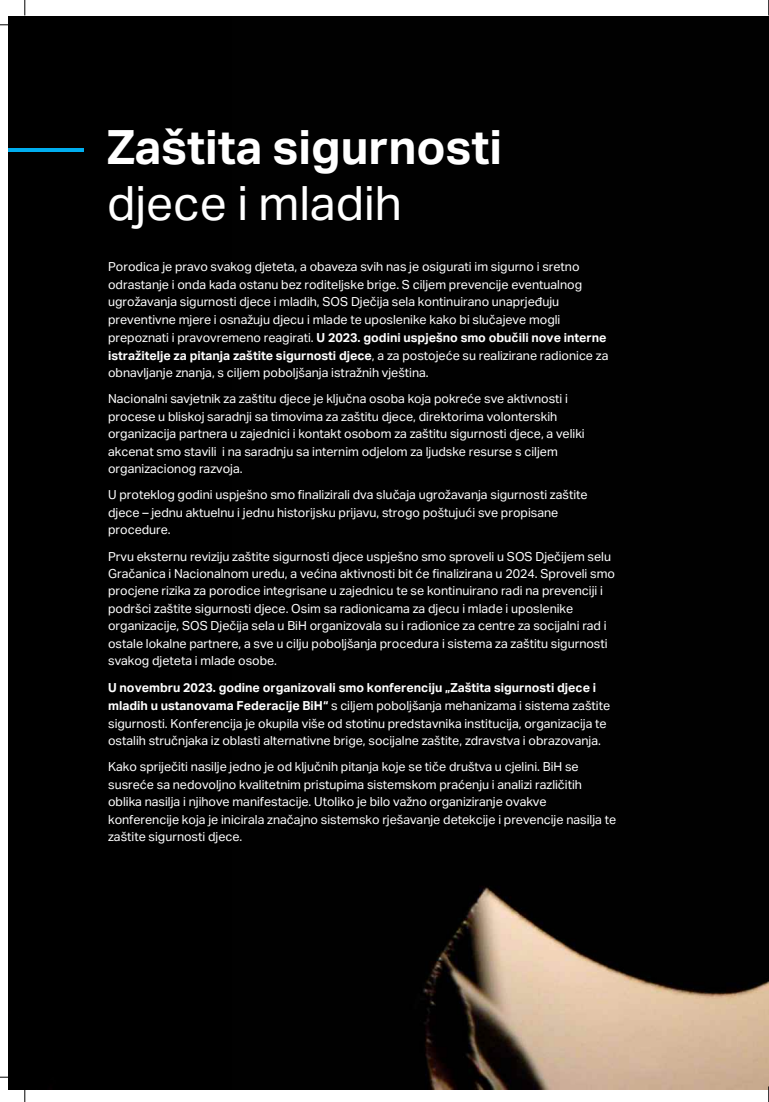
<style>
.page{position:relative;width:769px;height:1102px;background:#fff}
.page>*{position:absolute;margin:0;border:0;box-sizing:border-box;transform-origin:0 0}
.t1{font:700 47.5px "Aktiv Grotesk";color:#fff}
.t2{font:47.5px "Aktiv Grotesk";color:#fff}
.t3{font:12.5px/17.5px "Aktiv Grotesk";color:#fff}
.s1{font-weight:700}
</style>
<div class="page">
<div style="left:9px;top:16px;width:223px;height:1074px;background:#000"></div>
<div style="left:232px;top:16px;width:537px;height:1074px;background:#010101"></div>
<svg style="left:24px;top:0;width:1px;height:15px"></svg>
<svg style="left:0;top:24px;width:15px;height:1px"></svg>
<svg style="left:24px;top:1087px;width:1px;height:15px"></svg>
<svg style="left:0;top:1077px;width:15px;height:1px"></svg>
<svg style="left:768px;top:0;width:1px;height:15px"></svg>
<svg style="left:768px;top:1087px;width:1px;height:15px"></svg>
<hr style="left:8px;top:149px;width:76px;height:3px;background:#00aeef">
<h1 class="t1" style="left:107px;top:127px;width:396px">Zaštita sigurnosti</h1>
<h1 class="t2" style="left:107px;top:183px;width:296px">djece i mladih</h1>
<p class="t3" style="left:108px;top:259px;width:502px">Porodica je pravo svakog djeteta, a obaveza svih nas je osigurati im sigurno i sretno odrastanje i onda kada ostanu bez roditeljske brige. S ciljem prevencije eventualnog ugrožavanja sigurnosti djece i mladih, SOS Dječija sela kontinuirano unaprjeđuju preventivne mjere i osnažuju djecu i mlade te uposlenike kako bi slučajeve mogli prepoznati i pravovremeno reagirati. <span class="s1">U 2023. godini uspješno smo obučili nove interne istražitelje za pitanja zaštite sigurnosti djece</span>, a za postojeće su realizirane radionice za obnavljanje znanja, s ciljem poboljšanja istražnih vještina.</p>
<p class="t3" style="left:108px;top:391px;width:478px">Nacionalni savjetnik za zaštitu djece je ključna osoba koja pokreće sve aktivnosti i procese u bliskoj saradnji sa timovima za zaštitu djece, direktorima volonterskih organizacija partnera u zajednici i kontakt osobom za zaštitu sigurnosti djece, a veliki akcenat smo stavili i na saradnju sa internim odjelom za ljudske resurse s ciljem organizacionog razvoja.</p>
<p class="t3" style="left:108px;top:487px;width:481px">U proteklog godini uspješno smo finalizirali dva slučaja ugrožavanja sigurnosti zaštite djece – jednu aktuelnu i jednu historijsku prijavu, strogo poštujući sve propisane procedure.</p>
<p class="t3" style="left:108px;top:548px;width:508px">Prvu eksternu reviziju zaštite sigurnosti djece uspješno smo sproveli u SOS Dječijem selu Gračanica i Nacionalnom uredu, a većina aktivnosti bit će finalizirana u 2024. Sproveli smo procjene rizika za porodice integrisane u zajednicu te se kontinuirano radi na prevenciji i podršci zaštite sigurnosti djece. Osim sa radionicama za djecu i mlade i uposlenike organizacije, SOS Dječija sela u BiH organizovala su i radionice za centre za socijalni rad i ostale lokalne partnere, a sve u cilju poboljšanja procedura i sistema za zaštitu sigurnosti svakog djeteta i mlade osobe.</p>
<p class="t3" style="left:108px;top:680px;width:503px"><span class="s1">U novembru 2023. godine organizovali smo konferenciju „Zaštita sigurnosti djece i mladih u ustanovama Federacije BiH“</span> s ciljem poboljšanja mehanizama i sistema zaštite sigurnosti. Konferencija je okupila više od stotinu predstavnika institucija, organizacija te ostalih stručnjaka iz oblasti alternativne brige, socijalne zaštite, zdravstva i obrazovanja.</p>
<p class="t3" style="left:108px;top:759px;width:509px">Kako spriječiti nasilje jedno je od ključnih pitanja koje se tiče društva u cjelini. BiH se susreće sa nedovoljno kvalitetnim pristupima sistemskom praćenju i analizi različitih oblika nasilja i njihove manifestacije. Utoliko je bilo važno organiziranje ovakve konferencije koja je inicirala značajno sistemsko rješavanje detekcije i prevencije nasilja te zaštite sigurnosti djece.</p>
</div>
